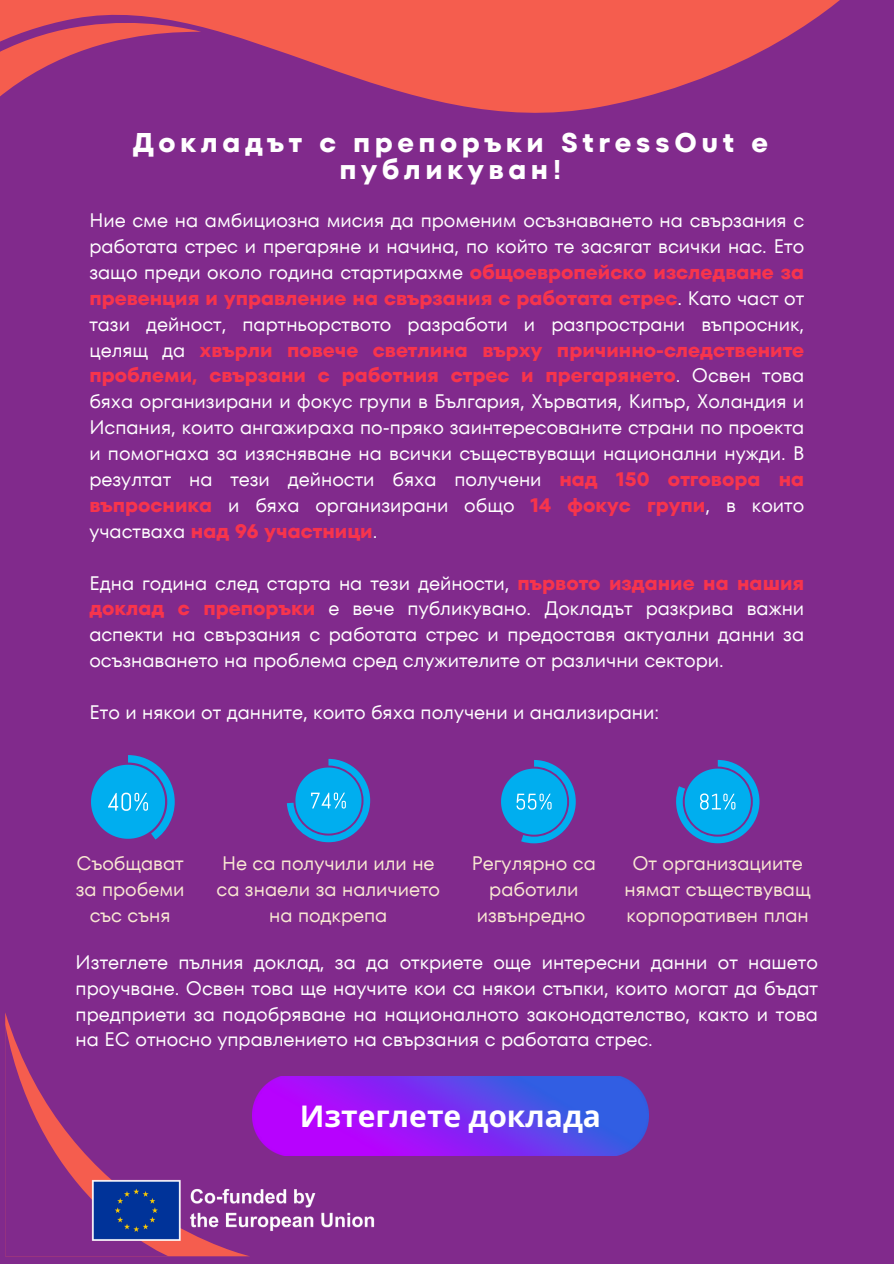
<style>
.page{position:relative;width:894px;height:1264px;background:#fff}
.page>*{position:absolute;margin:0;border:0;box-sizing:border-box;transform-origin:0 0}
.t1{font:700 30px "Noto Sans";color:#fff}
.t2{font:700 27px/27px "TT Fors";letter-spacing:.165em;color:#fff;text-align:center}
.t3{font:19.5px/25.8px "TT Fors";color:#fff;text-align:justify}
.t4{font:19.5px/25.8px "TT Fors";color:#f9e8d2;text-align:center}
.s1{font-weight:700;color:#f7344c}
</style>
<div class="page">
<div style="left:0;top:0;width:893px;height:1263px;background:#812a8c"></div>
<img style="left:252px;top:1076px;width:396px;height:79px">
<svg style="left:286px;top:758px;width:85px;height:85px"></svg>
<svg style="left:91px;top:755px;width:84px;height:85px"></svg>
<svg style="left:501px;top:760px;width:75px;height:84px"></svg>
<svg style="left:676px;top:760px;width:84px;height:84px"></svg>
<svg style="left:229px;top:0;width:611px;height:113px;fill:#f55d4e"></svg>
<svg style="left:0;top:0;width:229px;height:97px"></svg>
<svg style="left:5px;top:1013px;width:244px;height:243px"></svg>
<svg style="left:5px;top:1024px;width:163px;height:232px"></svg>
<img style="left:89px;top:1178px;width:286px;height:62px">
<p class="t2" style="left:133px;top:129px;width:636px">Докладът с препоръки StressOut е публикуван!</p>
<p class="t3" style="left:89px;top:207px;width:716px">Ние сме на амбициозна мисия да променим осъзнаването на свързания с работата стрес и прегаряне и начина, по който те засягат всички нас. Ето защо преди около година стартирахме <span class="s1">общоевропейско изследване за превенция и управление на свързания с работата стрес</span>. Като част от тази дейност, партньорството разработи и разпространи въпросник, целящ да <span class="s1">хвърли повече светлина върху причинно-следствените проблеми, свързани с работния стрес и прегарянето</span>. Освен това бяха организирани и фокус групи в България, Хърватия, Кипър, Холандия и Испания, които ангажираха по-пряко заинтересованите страни по проекта и помогнаха за изясняване на всички съществуващи национални нужди. В резултат на тези дейности бяха получени <span class="s1">над 150 отговора на въпросника</span> и бяха организирани общо <span class="s1">14 фокус групи</span>, в които участваха <span class="s1">над 96 участници</span>.</p>
<p class="t3" style="left:89px;top:570px;width:716px">Една година след старта на тези дейности, <span class="s1">първото издание на нашия доклад с препоръки</span> е вече публикувано. Докладът разкрива важни аспекти на свързания с работата стрес и предоставя актуални данни за осъзнаването на проблема сред служителите от различни сектори.</p>
<p class="t3" style="left:89px;top:699px;width:571px">Ето и някои от данните, които бяха получени и анализирани:</p>
<p class="t4" style="left:76px;top:850px;width:110px">Съобщават за пробеми със съня</p>
<p class="t4" style="left:216px;top:850px;width:225px">Не са получили или не са знаели за наличието на подкрепа</p>
<p class="t4" style="left:472px;top:850px;width:125px">Регулярно са работили извънредно</p>
<p class="t4" style="left:624px;top:850px;width:188px">От организациите нямат съществуващ корпоративен план</p>
<p class="t3" style="left:76px;top:949px;width:743px">Изтеглете пълния доклад, за да откриете още интересни данни от нашето проучване. Освен това ще научите кои са някои стъпки, които могат да бъдат предприети за подобряване на националното законодателство, както и това на ЕС относно управлението на свързания с работата стрес.</p>
<p class="t1" style="left:300px;top:1094px;width:302px">Изтеглете доклада</p>
</div>
